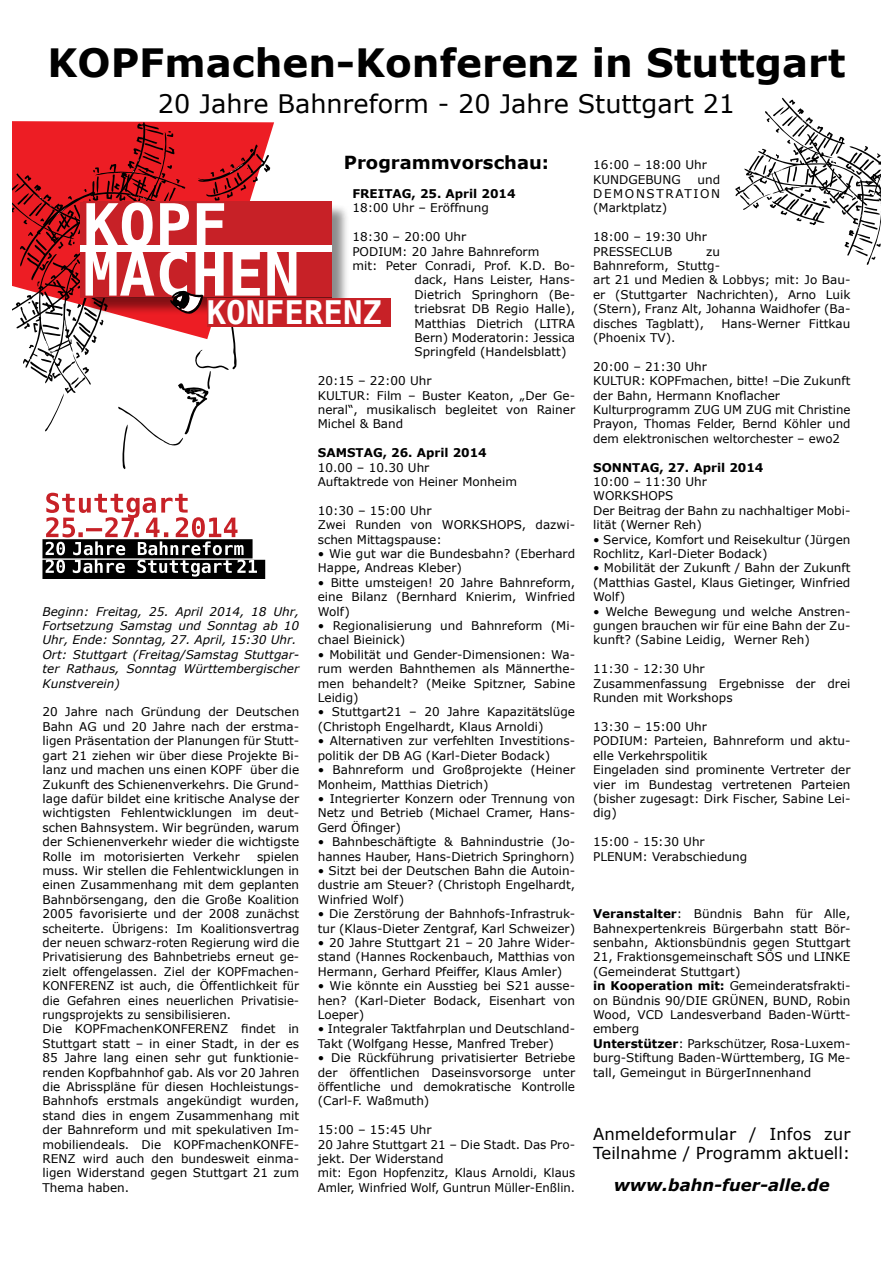
<style>
.page{position:relative;width:893px;height:1263px;background:#fff}
.page>*{position:absolute;margin:0;border:0;box-sizing:border-box;transform-origin:0 0}
.t1{font:700 60.15px/48.6px "Bitstream Vera Sans Mono";color:#fff}
.t2{font:700 39px "Verdana";color:#000}
.t3{font:700 32.4px "Bitstream Vera Sans Mono";color:#fff}
.t4{font:25.5px "Verdana";color:#000}
.t5{font:700 18px "Verdana";color:#000}
.t6{font:16.5px/19.8px "Verdana";color:#000}
.t7{font:italic 700 16.5px "Verdana";color:#000}
.t8{font:12px/14.4px "Verdana";color:#000}
.t9{font:italic 12px/14.4px "Verdana";color:#000}
.t10{font:700 12px "Verdana";color:#000}
.s1{font-weight:700}
</style>
<div class="page">
<div style="left:44px;top:561px;width:220px;height:17px;background:#000"></div>
<div style="left:42px;top:560px;width:223px;height:19px;border:2px solid #000"></div>
<svg style="left:46px;top:493px;width:211px;height:83px"></svg>
<div style="left:85px;top:204px;width:265px;height:111px;background:#000;opacity:.45"></div>
<div style="left:83px;top:201px;width:248px;height:96px;background:#c72127"></div>
<div style="left:80px;top:245px;width:251px;height:7px;background:#fff"></div>
<div style="left:207px;top:298px;width:183px;height:29px;background:#c72127"></div>
<svg style="left:12px;top:121px;width:258px;height:348px"></svg>
<svg style="left:735px;top:97px;width:146px;height:168px"></svg>
<h2 class="t2" style="left:47px;top:35px;width:799px">KOPFmachen-Konferenz in Stuttgart</h2>
<h3 class="t4" style="left:158px;top:86px;width:579px">20 Jahre Bahnreform - 20 Jahre Stuttgart 21</h3>
<h3 class="t5" style="left:344px;top:150px;width:207px">Programmvorschau:</h3>
<p class="t10" style="left:352px;top:185px;width:165px">FREITAG, 25. April 2014</p>
<p class="t8" style="left:352px;top:201px;width:138px">18:00 Uhr – Eröffnung</p>
<p class="t8" style="left:352px;top:230px;width:115px">18:30 – 20:00 Uhr</p>
<p class="t8" style="left:352px;top:244px;width:189px">PODIUM: 20 Jahre Bahnreform</p>
<p class="t8" style="left:352px;top:258px;width:224px">mit: Peter Conradi, Prof. K.D. Bo-</p>
<p class="t8" style="left:415px;top:273px;width:162px">dack, Hans Leister, Hans-</p>
<p class="t8" style="left:415px;top:287px;width:162px">Dietrich Springhorn (Be-</p>
<p class="t8" style="left:415px;top:302px;width:162px">triebsrat DB Regio Halle),</p>
<p class="t8" style="left:415px;top:316px;width:162px">Matthias Dietrich (LITRA</p>
<p class="t8" style="left:415px;top:330px;width:162px">Bern) Moderatorin: Jessica</p>
<p class="t8" style="left:415px;top:345px;width:153px">Springfeld (Handelsblatt)</p>
<p class="t8" style="left:318px;top:374px;width:259px">20:15 – 22:00 Uhr<br>KULTUR: Film – Buster Keaton, „Der Ge&shy;neral“, musikalisch begleitet von Rainer<br>Michel &amp; Band</p>
<p class="t10" style="left:318px;top:444px;width:170px">SAMSTAG, 26. April 2014</p>
<p class="t8" style="left:318px;top:460px;width:201px">10.00 – 10.30 Uhr<br>Auftaktrede von Heiner Monheim</p>
<p class="t8" style="left:318px;top:503px;width:259px">10:30 – 15:00 Uhr<br>Zwei Runden von WORKSHOPS, dazwi&shy;schen Mittagspause:</p>
<p class="t8" style="left:318px;top:546px;width:259px">• Wie gut war die Bundesbahn? (Eberhard<br>Happe, Andreas Kleber)</p>
<p class="t8" style="left:318px;top:575px;width:259px;text-align:justify">• Bitte umsteigen! 20 Jahre Bahnreform, eine Bilanz (Bernhard Knierim, Winfried Wolf)</p>
<p class="t8" style="left:318px;top:618px;width:259px">• Regionalisierung und Bahnreform (Mi&shy;chael Bieinick)</p>
<p class="t8" style="left:318px;top:647px;width:259px;text-align:justify">• Mobilität und Gender-Dimensionen: Wa&shy;rum werden Bahnthemen als Männerthe&shy;men behandelt? (Meike Spitzner, Sabine Leidig)</p>
<p class="t8" style="left:318px;top:705px;width:259px">• Stuttgart21 – 20 Jahre Kapazitätslüge (Christoph Engelhardt, Klaus Arnoldi)</p>
<p class="t8" style="left:318px;top:734px;width:259px">• Alternativen zur verfehlten Investitions&shy;politik der DB AG (Karl-Dieter Bodack)</p>
<p class="t8" style="left:318px;top:762px;width:259px">• Bahnreform und Großprojekte (Heiner<br>Monheim, Matthias Dietrich)</p>
<p class="t8" style="left:318px;top:791px;width:259px;text-align:justify">• Integrierter Konzern oder Trennung von Netz und Betrieb (Michael Cramer, Hans-Gerd Öfinger)</p>
<p class="t8" style="left:318px;top:834px;width:259px">• Bahnbeschäftigte &amp; Bahnindustrie (Jo&shy;hannes Hauber, Hans-Dietrich Springhorn)</p>
<p class="t8" style="left:318px;top:863px;width:259px;text-align:justify">• Sitzt bei der Deutschen Bahn die Autoin&shy;dustrie am Steuer? (Christoph Engelhardt, Winfried Wolf)</p>
<p class="t8" style="left:318px;top:906px;width:259px">• Die Zerstörung der Bahnhofs-Infrastruk&shy;tur (Klaus-Dieter Zentgraf, Karl Schweizer)</p>
<p class="t8" style="left:318px;top:935px;width:259px;text-align:justify">• 20 Jahre Stuttgart 21 – 20 Jahre Wider&shy;stand (Hannes Rockenbauch, Matthias von Hermann, Gerhard Pfeiffer, Klaus Amler)</p>
<p class="t8" style="left:318px;top:978px;width:259px;text-align:justify">• Wie könnte ein Ausstieg bei S21 ausse&shy;hen? (Karl-Dieter Bodack, Eisenhart von Loeper)</p>
<p class="t8" style="left:318px;top:1022px;width:259px">• Integraler Taktfahrplan und Deutschland-<br>Takt (Wolfgang Hesse, Manfred Treber)</p>
<p class="t8" style="left:318px;top:1050px;width:259px;text-align:justify">• Die Rückführung privatisierter Betriebe der öffentlichen Daseinsvorsorge unter öffentliche und demokratische Kontrolle (Carl-F. Waßmuth)</p>
<p class="t8" style="left:318px;top:1122px;width:259px">15:00 – 15:45 Uhr<br>20 Jahre Stuttgart 21 – Die Stadt. Das Pro&shy;jekt. Der Widerstand<br>mit: Egon Hopfenzitz, Klaus Arnoldi, Klaus Amler, Winfried Wolf, Guntrun Müller-Enßlin.</p>
<h1 class="t1" style="left:83px;top:202px;width:219px">KOPF<br>MACHEN</h1>
<h3 class="t3" style="left:207px;top:294px;width:177px">KONFERENZ</h3>
<p class="t9" style="left:43px;top:604px;width:258px">Beginn: Freitag, 25. April 2014, 18 Uhr, Fortsetzung Samstag und Sonntag ab 10<br>Uhr, Ende: Sonntag, 27. April, 15:30 Uhr.<br>Ort: Stuttgart (Freitag/Samstag Stuttgar&shy;ter Rathaus, Sonntag Württembergischer Kunstverein)</p>
<p class="t8" style="left:43px;top:705px;width:258px;text-align:justify">20 Jahre nach Gründung der Deutschen Bahn AG und 20 Jahre nach der erstma&shy;ligen Präsentation der Planungen für Stutt&shy;gart 21 ziehen wir über diese Projekte Bi&shy;lanz und machen uns einen KOPF über die Zukunft des Schienenverkehrs. Die Grund&shy;lage dafür bildet eine kritische Analyse der wichtigsten Fehlentwicklungen im deut&shy;schen Bahnsystem. Wir begründen, warum der Schienenverkehr wieder die wichtigste Rolle im motorisierten Verkehr</p>
<p class="t8" style="left:43px;top:849px;width:258px;text-indent:214px">spielen muss. Wir stellen die Fehlentwicklungen in einen Zusammenhang mit dem geplanten Bahnbörsengang, den die Große Koalition 2005 favorisierte und der 2008 zunächst scheiterte. Übrigens: Im Koalitionsvertrag der neuen schwarz-roten Regierung wird die Privatisierung des Bahnbetriebs erneut ge&shy;zielt offengelassen. Ziel der KOPFmachen-KONFERENZ ist auch, die Öffentlichkeit für die Gefahren eines neuerlichen Privatisie&shy;rungsprojekts zu sensibilisieren.<br>Die KOPFmachenKONFERENZ findet in Stuttgart statt – in einer Stadt, in der es 85 Jahre lang einen sehr gut funktionie&shy;renden Kopfbahnhof gab. Als vor 20 Jahren die Abrisspläne für diesen Hochleistungs-Bahnhofs erstmals angekündigt wurden, stand dies in engem Zusammenhang mit der Bahnreform und mit spekulativen Im&shy;mobiliendeals. Die KOPFmachenKONFE-RENZ wird auch den bundesweit einma&shy;ligen Widerstand gegen Stuttgart 21 zum Thema haben.</p>
<p class="t8" style="left:593px;top:158px;width:115px">16:00 – 18:00 Uhr<br>KUNDGEBUNG</p>
<p class="t8" style="left:593px;top:172px;width:129px;text-align:justify;text-indent:104px">und DEMONSTRATION (Marktplatz)</p>
<p class="t8" style="left:593px;top:230px;width:115px">18:00 – 19:30 Uhr<br>PRESSECLUB</p>
<p class="t8" style="left:593px;top:244px;width:259px;text-indent:113px">zu<br>Bahnreform, Stuttg-<br>art 21 und Medien &amp; Lobbys; mit: Jo Bau&shy;er (Stuttgarter Nachrichten), Arno Luik (Stern), Franz Alt, Johanna Waidhofer (Ba&shy;disches Tagblatt),</p>
<p class="t8" style="left:721px;top:316px;width:130px">Hans-Werner Fittkau</p>
<p class="t8" style="left:593px;top:330px;width:84px">(Phoenix TV).</p>
<p class="t8" style="left:593px;top:359px;width:259px">20:00 – 21:30 Uhr<br>KULTUR: KOPFmachen, bitte! –Die Zukunft der Bahn, Hermann Knoflacher Kulturprogramm ZUG UM ZUG mit Christine Prayon, Thomas Felder, Bernd Köhler und dem elektronischen weltorchester – ewo2</p>
<p class="t10" style="left:593px;top:459px;width:172px">SONNTAG, 27. April 2014</p>
<p class="t8" style="left:593px;top:474px;width:259px">10:00 – 11:30 Uhr<br>WORKSHOPS<br>Der Beitrag der Bahn zu nachhaltiger Mobi&shy;lität (Werner Reh)</p>
<p class="t8" style="left:593px;top:532px;width:259px">• Service, Komfort und Reisekultur (Jürgen<br>Rochlitz, Karl-Dieter Bodack)</p>
<p class="t8" style="left:593px;top:561px;width:259px;text-align:justify">• Mobilität der Zukunft / Bahn der Zukunft (Matthias Gastel, Klaus Gietinger, Winfried Wolf)</p>
<p class="t8" style="left:593px;top:604px;width:259px;text-align:justify">• Welche Bewegung und welche Anstren&shy;gungen brauchen wir für eine Bahn der Zu&shy;kunft? (Sabine Leidig, Werner Reh)</p>
<p class="t8" style="left:593px;top:662px;width:259px">11:30 - 12:30 Uhr<br>Zusammenfassung Ergebnisse der drei<br>Runden mit Workshops</p>
<p class="t8" style="left:593px;top:719px;width:259px">13:30 – 15:00 Uhr<br>PODIUM: Parteien, Bahnreform und aktu&shy;elle Verkehrspolitik<br>Eingeladen sind prominente Vertreter der vier im Bundestag vertretenen Parteien (bisher zugesagt: Dirk Fischer, Sabine Lei&shy;dig)</p>
<p class="t8" style="left:593px;top:834px;width:156px">15:00 - 15:30 Uhr<br>PLENUM: Verabschiedung</p>
<p class="t8" style="left:593px;top:906px;width:259px"><span class="s1">Veranstalter</span>: Bündnis Bahn für Alle, Bahnexpertenkreis Bürgerbahn statt Bör&shy;senbahn, Aktionsbündnis gegen Stuttgart 21, Fraktionsgemeinschaft SÖS und LINKE (Gemeinderat Stuttgart)<br><span class="s1">in Kooperation mit:</span> Gemeinderatsfrakti&shy;on Bündnis 90/DIE GRÜNEN, BUND, Robin Wood, VCD Landesverband Baden-Württ&shy;emberg<br><span class="s1">Unterstützer</span>: Parkschützer, Rosa-Luxem&shy;burg-Stiftung Baden-Württemberg, IG Me&shy;tall, Gemeingut in BürgerInnenhand</p>
<h3 class="t6" style="left:593px;top:1123px;width:259px">Anmeldeformular / Infos zur<br>Teilnahme / Programm aktuell:</h3>
<h3 class="t7" style="left:614px;top:1173px;width:217px">www.bahn-fuer-alle.de</h3>
</div>
